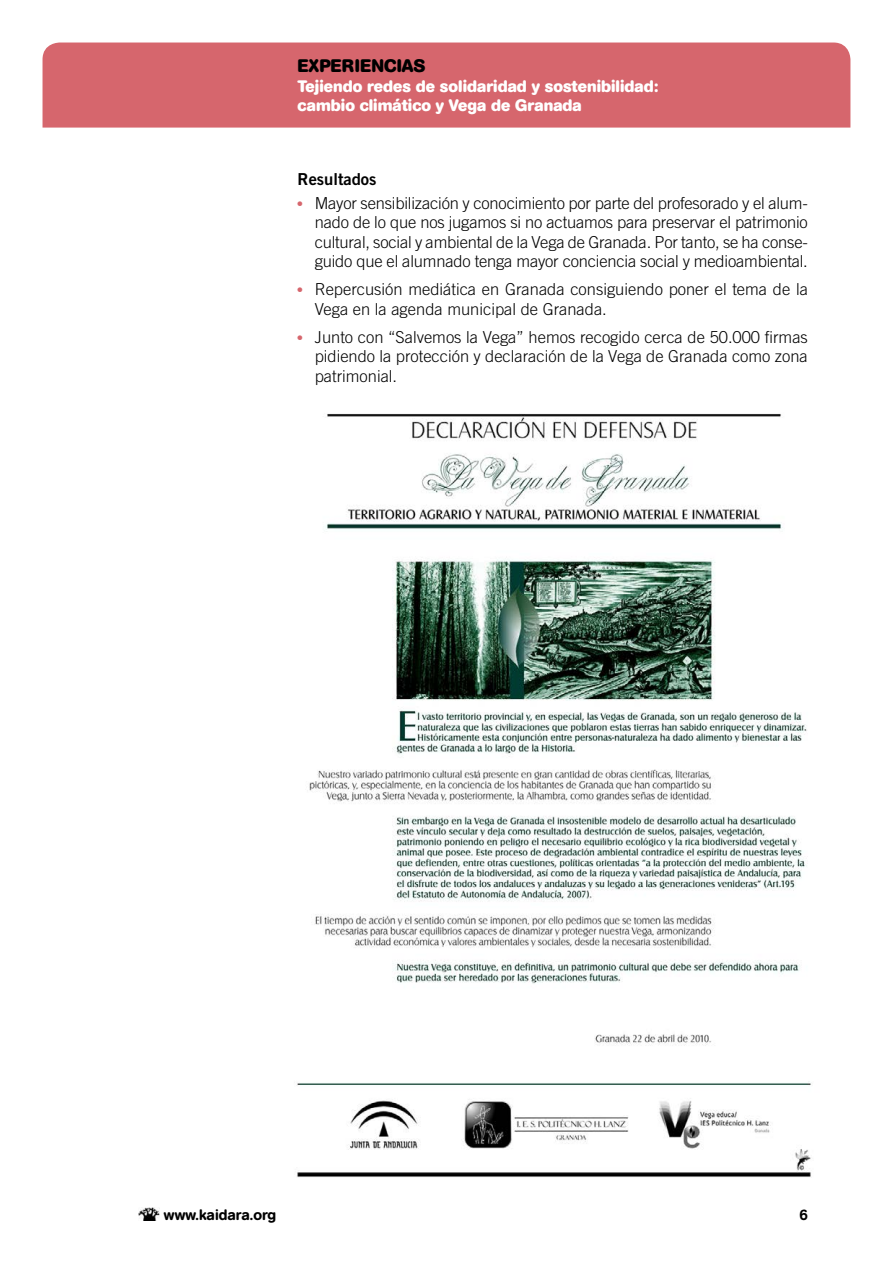
<style>
.page{position:relative;width:893px;height:1263px;background:#fff}
.page>*{position:absolute;margin:0;border:0;box-sizing:border-box;transform-origin:0 0}
.t1{font:700 18px "AG Book Rounded";letter-spacing:.02em;color:#000}
.t2{font:300 16.5px/19.5px "Trade Gothic";color:#000;text-align:justify}
.t3{font:700 16.5px/19.8px "AG Book Rounded";color:#fff}
.t4{font:16.5px "Trade Gothic Bold Two";color:#000}
.t5{font:500 15px "AG Book Rounded";color:#000}
.s1{font-family:"AG Book Rounded";font-weight:700;font-size:15px;color:#d6666d}
</style>
<div class="page">
<img style="left:139px;top:1207px;width:20px;height:13px">
<div style="left:43px;top:43px;width:807px;height:85px;background:#d6666d"></div>
<img style="left:297px;top:413px;width:514px;height:764px">
<p class="t1" style="left:298px;top:55px;width:129px">EXPERIENCIAS</p>
<p class="t3" style="left:298px;top:76px;width:362px">Tejiendo redes de solidaridad y sostenibilidad: cambio climático y Vega de Granada</p>
<p class="t4" style="left:298px;top:169px;width:80px">Resultados</p>
<p class="t2" style="left:315px;top:193px;width:495px;text-indent:-17px"><span class="s1">•</span> Mayor sensibilización y conocimiento por parte del profesorado y el alum&shy;nado de lo que nos jugamos si no actuamos para preservar el patrimonio cultural, social y ambiental de la Vega de Granada. Por tanto, se ha conse&shy;guido que el alumnado tenga mayor conciencia social y medioambiental.</p>
<p class="t2" style="left:315px;top:279px;width:495px;text-indent:-17px"><span class="s1">•</span> Repercusión mediática en Granada consiguiendo poner el tema de la<br>Vega en la agenda municipal de Granada.</p>
<p class="t2" style="left:315px;top:327px;width:495px;text-indent:-17px"><span class="s1">•</span> Junto con “Salvemos la Vega” hemos recogido cerca de 50.000 firmas pidiendo la protección y declaración de la Vega de Granada como zona patrimonial.</p>
<p class="t5" style="left:164px;top:1206px;width:114px">www.kaidara.org</p>
<p class="t5" style="left:799px;top:1206px;width:10px">6</p>
</div>
